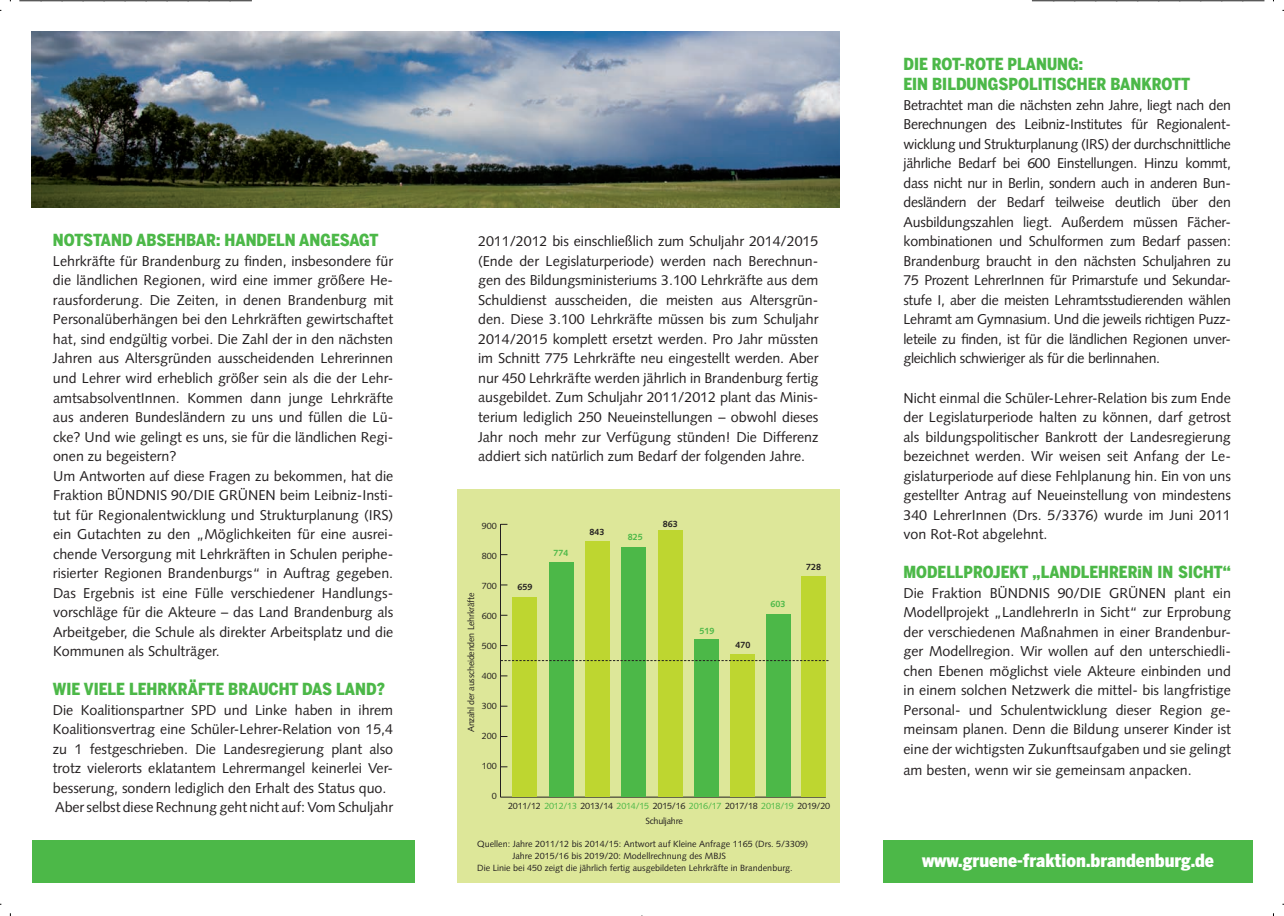
<style>
.page{position:relative;width:1284px;height:916px;background:#fff}
.page>*{position:absolute;margin:0;border:0;box-sizing:border-box;transform-origin:0 0}
.t1{font:900 18px "Benton Sans Cond";color:#fff}
.t2{font:900 16.5px/19.5px "Benton Sans Cond";color:#4cb848}
.t3{font:14.25px/19.5px "Syntax";color:#231f20;text-align:justify}
.t4{font:9px "Syntax";color:#231f20}
.t5{font:9px "Syntax";letter-spacing:-.025em;color:#231f20}
.t6{font:700 9px "Syntax";color:#231f20}
.t7{font:700 9px "Syntax";color:#4cb848}
.s1{color:#4cb848}
</style>
<div class="page">
<img style="left:32px;top:32px;width:807px;height:175px">
<div style="left:32px;top:840px;width:382px;height:42px;background:#4cb848"></div>
<div style="left:883px;top:840px;width:369px;height:42px;background:#4cb848"></div>
<div style="left:457px;top:489px;width:383px;height:393px;background:#dde799"></div>
<hr style="left:500px;top:796px;width:326px;height:1px;background:#231f20">
<hr style="left:500px;top:524px;width:1px;height:272px;background:#231f20">
<div style="left:801px;top:576px;width:24px;height:220px;background:#bed630"></div>
<div style="left:766px;top:613px;width:24px;height:183px;background:#4cb848"></div>
<div style="left:731px;top:654px;width:24px;height:142px;background:#bed630"></div>
<div style="left:694px;top:639px;width:24px;height:157px;background:#4cb848"></div>
<div style="left:621px;top:546px;width:25px;height:250px;background:#4cb848"></div>
<div style="left:585px;top:541px;width:24px;height:255px;background:#bed630"></div>
<div style="left:549px;top:562px;width:24px;height:234px;background:#4cb848"></div>
<div style="left:512px;top:596px;width:25px;height:200px;background:#bed630"></div>
<div style="left:658px;top:530px;width:24px;height:266px;background:#bed630"></div>
<svg style="left:19px;top:0;width:233px;height:1px"></svg>
<svg style="left:1032px;top:0;width:232px;height:1px"></svg>
<p class="t2" style="left:53px;top:230px;width:327px">NOTSTAND ABSEHBAR: HANDELN ANGESAGT</p>
<p class="t3" style="left:53px;top:251px;width:342px;text-align:left">Lehrkräfte für Brandenburg zu finden, insbesondere für die ländlichen Regionen, wird eine immer größere He&shy;rausforderung. Die Zeiten, in denen Brandenburg mit Personalüberhängen bei den Lehrkräften gewirtschaftet hat, sind endgültig vorbei. Die Zahl der in den nächsten Jahren aus Altersgründen ausscheidenden Lehrerinnen und Lehrer wird erheblich größer sein als die der Lehr&shy;amtsabsolventInnen. Kommen dann junge Lehrkräfte aus anderen Bundesländern zu uns und füllen die Lü&shy;cke? Und wie gelingt es uns, sie für die ländlichen Regi&shy;onen zu begeistern?<br>Um Antworten auf diese Fragen zu bekommen, hat die Fraktion BÜNDNIS 90/DIE GRÜNEN beim Leibniz-Insti&shy;tut für Regionalentwicklung und Strukturplanung (IRS) ein Gutachten zu den „Möglichkeiten für eine ausrei&shy;chende Versorgung mit Lehrkräften in Schulen periphe&shy;risierter Regionen Brandenburgs“ in Auftrag gegeben.<br>Das Ergebnis ist eine Fülle verschiedener Handlungs&shy;vorschläge für die Akteure – das Land Brandenburg als Arbeitgeber, die Schule als direkter Arbeitsplatz und die Kommunen als Schulträger.</p>
<p class="t2" style="left:53px;top:679px;width:334px">WIE VIELE LEHRKRÄFTE BRAUCHT DAS LAND?</p>
<p class="t3" style="left:53px;top:699px;width:342px;text-align:left">Die Koalitionspartner SPD und Linke haben in ihrem Koalitionsvertrag eine Schüler-Lehrer-Relation von 15,4 zu 1 festgeschrieben. Die Landesregierung plant also trotz vielerorts eklatantem Lehrermangel keinerlei Ver&shy;besserung, sondern lediglich den Erhalt des Status quo.<br>Aber selbst diese Rechnung geht nicht auf: Vom Schuljahr</p>
<p class="t3" style="left:478px;top:231px;width:342px">2011/2012 bis einschließlich zum Schuljahr 2014/2015 (Ende der Legislaturperiode) werden nach Berechnun&shy;gen des Bildungsministeriums 3.100 Lehrkräfte aus dem Schuldienst ausscheiden, die meisten aus Altersgrün&shy;den. Diese 3.100 Lehrkräfte müssen bis zum Schuljahr 2014/2015 komplett ersetzt werden. Pro Jahr müssten im Schnitt 775 Lehrkräfte neu eingestellt werden. Aber nur 450 Lehrkräfte werden jährlich in Brandenburg fertig ausgebildet. Zum Schuljahr 2011/2012 plant das Minis&shy;terium lediglich 250 Neueinstellungen – obwohl dieses Jahr noch mehr zur Verfügung stünden! Die Differenz addiert sich natürlich zum Bedarf der folgenden Jahre.</p>
<p class="t4" style="left:482px;top:520px;width:17px">900</p>
<p class="t4" style="left:482px;top:550px;width:17px">800</p>
<p class="t4" style="left:482px;top:580px;width:17px">700</p>
<p class="t4" style="left:482px;top:610px;width:17px">600</p>
<p class="t4" style="left:482px;top:640px;width:17px">500</p>
<p class="t4" style="left:482px;top:670px;width:17px">400</p>
<p class="t4" style="left:482px;top:700px;width:17px">300</p>
<p class="t4" style="left:482px;top:730px;width:17px">200</p>
<p class="t4" style="left:482px;top:760px;width:17px">100</p>
<p class="t4" style="left:492px;top:790px;width:7px">0</p>
<p class="t5" style="left:466px;top:731px;width:141px;rotate:-90deg">Anzahl der ausscheidenden Lehrkräfte</p>
<p class="t6" style="left:517px;top:581px;width:17px">659</p>
<p class="t7" style="left:553px;top:548px;width:17px">774</p>
<p class="t6" style="left:589px;top:526px;width:17px">843</p>
<p class="t7" style="left:628px;top:532px;width:17px">825</p>
<p class="t6" style="left:663px;top:518px;width:17px">863</p>
<p class="t7" style="left:699px;top:626px;width:17px">519</p>
<p class="t6" style="left:735px;top:639px;width:17px">470</p>
<p class="t7" style="left:770px;top:598px;width:17px">603</p>
<p class="t6" style="left:806px;top:561px;width:17px">728</p>
<p class="t5" style="left:508px;top:800px;width:323px">2011/12 <span class="s1">2012/13</span> 2013/14 <span class="s1">2014/15</span> 2015/16 <span class="s1">2016/17</span> 2017/18 <span class="s1">2018/19</span> 2019/20</p>
<p class="t5" style="left:645px;top:815px;width:39px">Schuljahre</p>
<p class="t4" style="left:477px;top:838px;width:333px">Quellen: Jahre 2011/12 bis 2014/15: Antwort auf Kleine Anfrage 1165 (Drs. 5/3309)</p>
<p class="t4" style="left:512px;top:850px;width:215px">Jahre 2015/16 bis 2019/20: Modellrechnung des MBJS</p>
<p class="t4" style="left:477px;top:862px;width:317px">Die Linie bei 450 zeigt die jährlich fertig ausgebildeten Lehrkräfte in Brandenburg.</p>
<p class="t2" style="left:903px;top:54px;width:288px">DIE ROT-ROTE PLANUNG:<br>EIN BILDUNGSPOLITISCHER BANKROTT</p>
<p class="t3" style="left:903px;top:95px;width:329px">Betrachtet man die nächsten zehn Jahre, liegt nach den Berechnungen des Leibniz-Institutes für Regionalent&shy;wicklung und Strukturplanung (IRS) der durchschnittliche jährliche Bedarf bei 600 Einstellungen. Hinzu kommt, dass nicht nur in Berlin, sondern auch in anderen Bun&shy;desländern der Bedarf teilweise deutlich über den Ausbildungszahlen liegt. Außerdem müssen Fächer&shy;kombinationen und Schulformen zum Bedarf passen:<br>Brandenburg braucht in den nächsten Schuljahren zu 75 Prozent LehrerInnen für Primarstufe und Sekundar&shy;stufe I, aber die meisten Lehramtsstudierenden wählen Lehramt am Gymnasium. Und die jeweils richtigen Puzz&shy;leteile zu finden, ist für die ländlichen Regionen unver&shy;gleichlich schwieriger als für die berlinnahen.</p>
<p class="t3" style="left:903px;top:387px;width:329px">Nicht einmal die Schüler-Lehrer-Relation bis zum Ende der Legislaturperiode halten zu können, darf getrost als bildungspolitischer Bankrott der Landesregierung bezeichnet werden. Wir weisen seit Anfang der Le&shy;gislaturperiode auf diese Fehlplanung hin. Ein von uns gestellter Antrag auf Neueinstellung von mindestens 340 LehrerInnen (Drs. 5/3376) wurde im Juni 2011 von Rot-Rot abgelehnt.</p>
<p class="t2" style="left:903px;top:562px;width:329px">MODELLPROJEKT „LANDLEHRERIN IN SICHT“</p>
<p class="t3" style="left:903px;top:582px;width:329px">Die Fraktion BÜNDNIS 90/DIE GRÜNEN plant ein Modellprojekt „LandlehrerIn in Sicht“ zur Erprobung der verschiedenen Maßnahmen in einer Brandenbur&shy;ger Modellregion. Wir wollen auf den unterschiedli&shy;chen Ebenen möglichst viele Akteure einbinden und in einem solchen Netzwerk die mittel- bis langfristige Personal- und Schulentwicklung dieser Region ge&shy;meinsam planen. Denn die Bildung unserer Kinder ist eine der wichtigsten Zukunftsaufgaben und sie gelingt</p>
<p class="t3" style="left:903px;top:759px;width:290px">am besten, wenn wir sie gemeinsam anpacken.</p>
<p class="t1" style="left:922px;top:848px;width:293px">WWW.GRUENE-FRAKTION.BRANDENBURG.DE</p>
</div>
